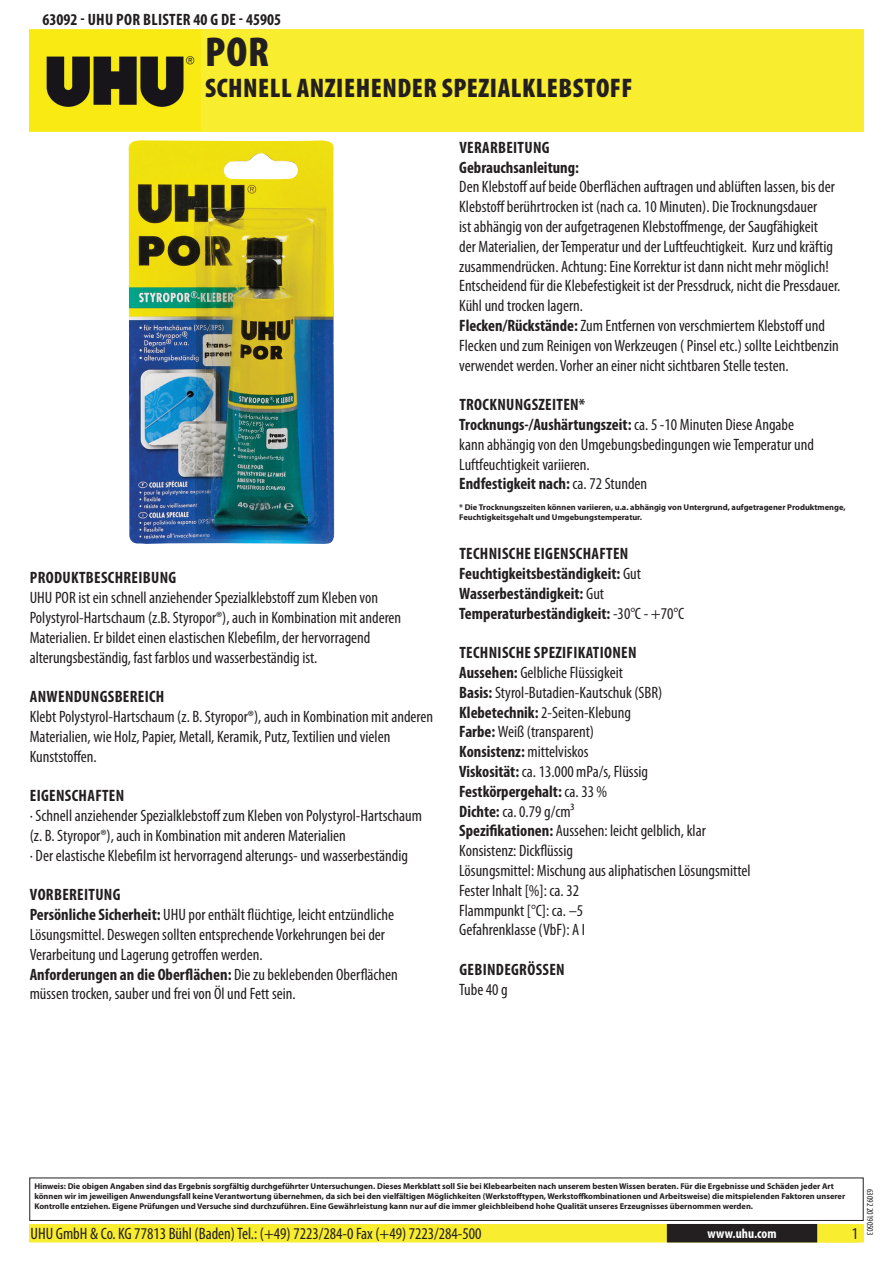
<style>
.page{position:relative;width:893px;height:1263px;background:#fff}
.page>*{position:absolute;margin:0;border:0;box-sizing:border-box;transform-origin:0 0}
.t1{font:900 condensed 42px "Myriad Pro";color:#231f20}
.t2{font:900 condensed 27px "Myriad Pro";letter-spacing:.02em;color:#231f20}
.t3{font:condensed 16.5px/19.8px "Myriad Pro";color:#231f20}
.t4{font:700 condensed 16.5px/19.8px "Myriad Pro";letter-spacing:.02em;color:#231f20}
.t5{font:700 condensed 16.5px/19.8px "Myriad Pro";color:#231f20}
.t6{font:700 condensed 13.5px "Myriad Pro";color:#fff}
.t7{font:condensed 9px "Myriad Pro";color:#231f20}
.t8{font:700 8.4px/10.1px "Myriad Pro";color:#231f20}
.s1{font-weight:700}
.s2{font-weight:400}
</style>
<div class="page">
<div style="left:30px;top:1225px;width:833px;height:17px;background:#f8ed2e"></div>
<div style="left:29px;top:1224px;width:835px;height:18px;border:2px solid #f8ed2e"></div>
<div style="left:816px;top:1224px;width:44px;height:18px;border:2px solid #f8ed2e"></div>
<div style="left:668px;top:1225px;width:148px;height:17px;background:#231f20"></div>
<div style="left:667px;top:1224px;width:150px;height:18px;border:2px solid #231f20"></div>
<div style="left:29px;top:1177px;width:835px;height:44px;border:1px solid #231f20"></div>
<div style="left:30px;top:30px;width:834px;height:102px;background:#f8ed2e"></div>
<img style="left:30px;top:31px;width:171px;height:100px">
<img style="left:128px;top:140px;width:206px;height:404px">
<p class="t4" style="left:43px;top:9px;width:240px">63092 - UHU POR Blister 40 g DE - 45905</p>
<h1 class="t1" style="left:205px;top:25px;width:22px">POR</h1>
<h2 class="t2" style="left:205px;top:70px;width:429px">SCHNELL ANZIEHENDER SPEZIALKLEBSTOFF</h2>
<p class="t4" style="left:30px;top:568px;width:17px">Produ</p>
<p class="t4" style="left:71px;top:568px;width:107px">ktbeschreibu ng</p>
<p class="t3" style="left:30px;top:588px;width:373px">UHU POR ist ein schnell anziehender Spezialklebstoff zum Kleben von Polystyrol-Hartschaum (z.B. Styropor®), auch in Kombination mit anderen Materialien. Er bildet einen elastischen Klebefilm, der hervorragend alterungsbeständig, fast farblos und wasserbeständig ist.</p>
<p class="t4" style="left:30px;top:686px;width:134px">Anwendu ngsbereich</p>
<p class="t3" style="left:30px;top:706px;width:405px">Klebt Polystyrol-Hartschaum (z. B. Styropor®), auch in Kombination mit anderen<br>Materialien, wie Holz, Papier, Metall, Keramik, Putz, Textilien und vielen<br>Kunststoffen.</p>
<p class="t4" style="left:30px;top:785px;width:96px">Eigenschaften</p>
<p class="t3" style="left:30px;top:805px;width:394px">· Schnell anziehender Spezialklebstoff zum Kleben von Polystyrol-Hartschaum (z. B. Styropor®), auch in Kombination mit anderen Materialien<br>· Der elastische Klebefilm ist hervorragend alterungs- und wasserbeständig</p>
<p class="t3" style="left:30px;top:885px;width:370px"><span class="s1">Vorbereitung<br>Persönliche Sicherheit:</span> UHU por enthält flüchtige, leicht entzündliche Lösungsmittel. Deswegen sollten entsprechende Vorkehrungen bei der Verarbeitung und Lagerung getroffen werden.<br><span class="s1">Anforderungen an die Oberflächen:</span> Die zu beklebenden Oberflächen müssen trocken, sauber und frei von Öl und Fett sein.</p>
<p class="t4" style="left:459px;top:137px;width:121px">Verarbeitung<br>Gebrauchsanleitung:</p>
<p class="t3" style="left:459px;top:177px;width:383px">Den Klebstoff auf beide Oberflächen auftragen und ablüften lassen, bis der Klebstoff berührtrocken ist (nach ca. 10 Minuten). Die Trocknungsdauer<br>ist abhängig von der aufgetragenen Klebstoffmenge, der Saugfähigkeit<br>der Materialien, der Temperatur und der Luftfeuchtigkeit. Kurz und kräftig zusammendrücken. Achtung: Eine Korrektur ist dann nicht mehr möglich!<br>Entscheidend für die Klebefestigkeit ist der Pressdruck, nicht die Pressdauer.<br>Kühl und trocken lagern.<br><span class="s1">Flecken/Rückstände:</span> Zum Entfernen von verschmiertem Klebstoff und Flecken und zum Reinigen von Werkzeugen ( Pinsel etc.) sollte Leichtbenzin verwendet werden. Vorher an einer nicht sichtbaren Stelle testen.</p>
<p class="t3" style="left:459px;top:395px;width:356px"><span class="s1">Trocknungszeiten*<br>Trocknungs-/Aushärtungszeit:</span> ca. 5 -10 Minuten Diese Angabe kann abhängig von den Umgebungsbedingungen wie Temperatur und Luftfeuchtigkeit variieren.<br><span class="s1">Endfestigkeit nach:</span> ca. 72 Stunden</p>
<p class="t8" style="left:459px;top:501px;width:388px">* Die Trocknungszeiten können variieren, u.a. abhängig von Untergrund, aufgetragener Produktmenge,<br>Feuchtigkeitsgehalt und Umgebungstemperatur.</p>
<p class="t5" style="left:459px;top:543px;width:226px">Technische Eigenschaften<br>Feuchtigkeitsbeständigkeit: <span class="s2">Gut<br></span>Wasserbeständigkeit: <span class="s2">Gut<br></span>Temperaturbeständigkeit: <span class="s2">-30°C - +70°C</span></p>
<p class="t3" style="left:459px;top:643px;width:293px"><span class="s1">Technische Spezifikationen<br>Aussehen:</span> Gelbliche Flüssigkeit<br><span class="s1">Basis:</span> Styrol-Butadien-Kautschuk (SBR)<br><span class="s1">Klebetechnik:</span> 2-Seiten-Klebung<br><span class="s1">Farbe:</span> Weiß (transparent)<br><span class="s1">Konsistenz:</span> mittelviskos<br><span class="s1">Viskosität:</span> ca. 13.000 mPa/s, Flüssig <span class="s1">Festkörpergehalt:</span> ca. 33 %<br><span class="s1">Dichte:</span> ca. 0.79 g/cm³<br><span class="s1">Spezifikationen:</span> Aussehen: leicht gelblich, klar Konsistenz: Dickflüssig<br>Lösungsmittel: Mischung aus aliphatischen Lösungsmittel Fester Inhalt [%]: ca. 32<br>Flammpunkt [°C]: ca. –5<br>Gefahrenklasse (VbF): A I</p>
<p class="t4" style="left:459px;top:959px;width:107px">GebindegröSSen</p>
<p class="t3" style="left:459px;top:979px;width:50px">Tube 40 g</p>
<p class="t8" style="left:34px;top:1181px;width:812px">Hinweis: Die obigen Angaben sind das Ergebnis sorgfältig durchgeführter Untersuchungen. Dieses Merkblatt soll Sie bei Klebearbeiten nach unserem besten Wissen beraten. Für die Ergebnisse und Schäden jeder Art können wir im jeweiligen Anwendungsfall keine Verantwortung übernehmen, da sich bei den vielfältigen Möglichkeiten (Werkstofftypen, Werkstoffkombinationen und Arbeitsweise) die mitspielenden Faktoren unserer<br>Kontrolle entziehen. Eigene Prüfungen und Versuche sind durchzuführen. Eine Gewährleistung kann nur auf die immer gleichbleibend hohe Qualität unseres Erzeugnisses übernommen werden.</p>
<p class="t3" style="left:31px;top:1224px;width:453px">UHU GmbH &amp; Co. KG 77813 Bühl (Baden) Tel.: (+49) 7223/284-0 Fax (+49) 7223/284-500</p>
<p class="t6" style="left:707px;top:1225px;width:71px">www.uhu.com</p>
<p class="t3" style="left:852px;top:1224px;width:8px">1</p>
<p class="t7" style="left:875px;top:1189px;width:48px;rotate:90deg">63092 20190503</p>
</div>
